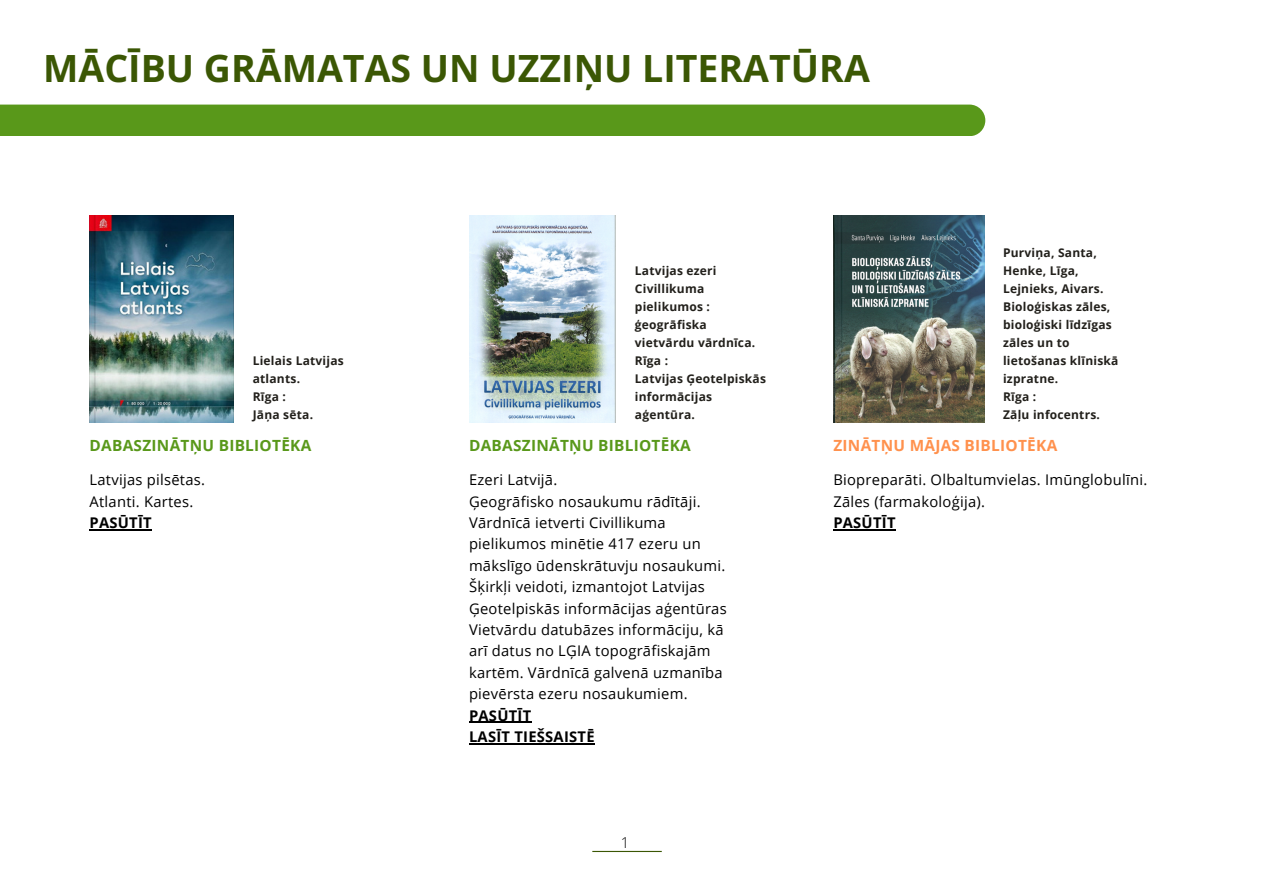
<style>
.page{position:relative;width:1263px;height:894px;background:#fff}
.page>*{position:absolute;margin:0;border:0;box-sizing:border-box;transform-origin:0 0}
.t1{font:700 37.5px "Open Sans";color:#3b5704}
.t2{font:700 15.45px "Open Sans";letter-spacing:.02em;color:#59981a}
.t3{font:700 15.45px "Open Sans";letter-spacing:.02em;color:#ff914d}
.t4{font:300 15px "Open Sans";color:#000}
.t5{font:14.7px/21.3px "Open Sans";letter-spacing:.02em;color:#000}
.t6{font:700 12px/18px "Open Sans";letter-spacing:.02em;color:#22201b}
.s1{font-weight:700}
</style>
<div class="page">
<hr style="left:592px;top:850px;width:70px;height:1px;background:#3b5704">
<div style="left:0;top:104px;width:985px;height:32px;background:#59981a"></div>
<img style="left:833px;top:215px;width:151px;height:207px">
<img style="left:90px;top:215px;width:144px;height:207px">
<img style="left:469px;top:215px;width:146px;height:207px">
<hr style="left:833px;top:529px;width:63px;height:1px;background:#000">
<hr style="left:469px;top:721px;width:62px;height:1px;background:#000">
<hr style="left:469px;top:742px;width:126px;height:2px;background:#000">
<hr style="left:90px;top:529px;width:62px;height:1px;background:#000">
<p class="t1" style="left:43px;top:42px;width:828px">MĀCĪBU GRĀMATAS UN UZZIŅU LITERATŪRA</p>
<p class="t6" style="left:253px;top:351px;width:93px">Lielais Latvijas atlants.</p>
<p class="t6" style="left:253px;top:387px;width:35px">Rīga :</p>
<p class="t6" style="left:253px;top:405px;width:62px">Jāņa sēta.</p>
<p class="t6" style="left:635px;top:261px;width:122px">Latvijas ezeri<br>Civillikuma pielikumos : ģeogrāfiska vietvārdu vārdnīca.</p>
<p class="t6" style="left:635px;top:351px;width:35px">Rīga :</p>
<p class="t6" style="left:635px;top:369px;width:133px">Latvijas Ģeotelpiskās informācijas aģentūra.</p>
<h3 class="t6" style="left:1003px;top:243px;width:95px">Purviņa, Santa,</h3>
<p class="t6" style="left:1003px;top:261px;width:77px">Henke, Līga,</p>
<p class="t6" style="left:1003px;top:279px;width:102px">Lejnieks, Aivars.</p>
<p class="t6" style="left:1003px;top:297px;width:117px">Bioloģiskas zāles, bioloģiski līdzīgas zāles un to lietošanas klīniskā izpratne.</p>
<p class="t6" style="left:1003px;top:387px;width:35px">Rīga :</p>
<h2 class="t6" style="left:1003px;top:405px;width:98px">Zāļu infocentrs.</h2>
<h3 class="t2" style="left:90px;top:435px;width:223px">DABASZINĀTŅU BIBLIOTĒKA</h3>
<h2 class="t5" style="left:90px;top:468px;width:117px">Latvijas pilsētas.<br>Atlanti. Kartes.<br><span class="s1">PASŪTĪT</span></h2>
<p class="t2" style="left:469px;top:435px;width:223px">DABASZINĀTŅU BIBLIOTĒKA</p>
<h3 class="t3" style="left:833px;top:435px;width:225px">ZINĀTŅU MĀJAS BIBLIOTĒKA</h3>
<p class="t5" style="left:469px;top:468px;width:259px">Ezeri Latvijā.<br>Ģeogrāfisko nosaukumu rādītāji.<br>Vārdnīcā ietverti Civillikuma pielikumos minētie 417 ezeru un mākslīgo ūdenskrātuvju nosaukumi.<br>Šķirkļi veidoti, izmantojot Latvijas<br>Ģeotelpiskās informācijas aģentūras<br>Vietvārdu datubāzes informāciju, kā arī datus no LĢIA topogrāfiskajām kartēm. Vārdnīcā galvenā uzmanība pievērsta ezeru nosaukumiem.<br><span class="s1">PASŪTĪT<br>LASĪT TIEŠSAISTĒ</span></p>
<p class="t4" style="left:621px;top:831px;width:10px">1</p>
<h2 class="t5" style="left:833px;top:468px;width:315px">Biopreparāti. Olbaltumvielas. Imūnglobulīni.<br>Zāles (farmakoloģija).<br><span class="s1">PASŪTĪT</span></h2>
</div>
